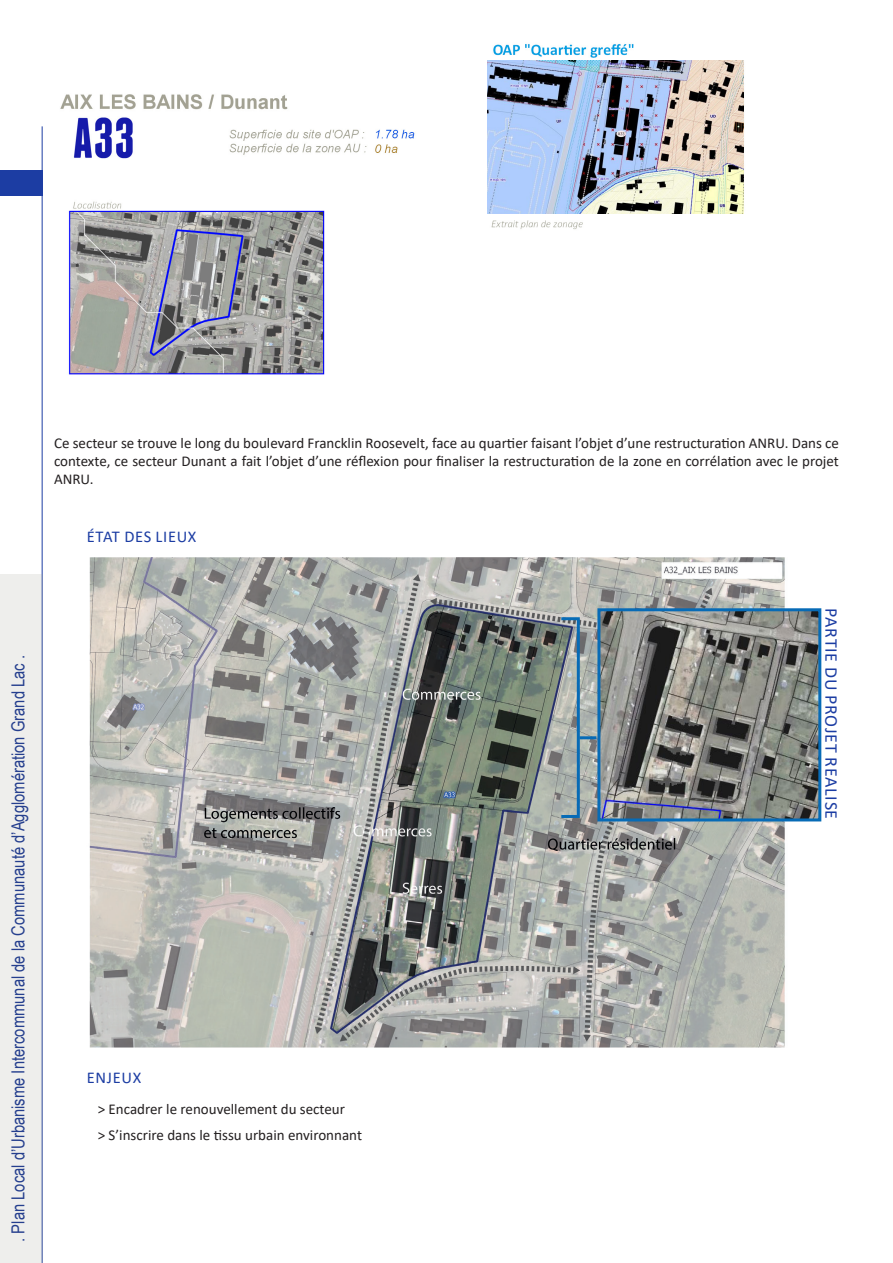
<style>
.page{position:relative;width:893px;height:1263px;background:#fff}
.page>*{position:absolute;margin:0;border:0;box-sizing:border-box;transform-origin:0 0}
.t1{font:18px "Arial Narrow";color:#253f8e}
.t2{font:18px "Calibri";letter-spacing:.04em;color:#1c3da3}
.t3{font:16.5px "Calibri";letter-spacing:.04em;color:#1c3da3}
.t4{font:15px/18px "Calibri";color:#231f20;text-align:justify}
</style>
<div class="page">
<img style="left:60px;top:44px;width:684px;height:331px">
<img style="left:89px;top:557px;width:705px;height:491px">
<div style="left:560px;top:617px;width:20px;height:201px;border:3px solid #076bb6"></div>
<img style="left:601px;top:612px;width:216px;height:205px">
<div style="left:597px;top:608px;width:224px;height:213px;border:3px solid #076bb6"></div>
<hr style="left:579px;top:736px;width:17px;height:3px;background:#076bb6">
<hr style="left:42px;top:127px;width:1px;height:1135px;background:#1c3da3">
<div style="left:0;top:170px;width:43px;height:26px;background:#1c3da3"></div>
<div style="left:0;top:575px;width:43px;height:688px;background:#eeeeec"></div>
<img style="left:487px;top:61px;width:257px;height:152px">
<p class="t4" style="left:54px;top:434px;width:786px">Ce secteur se trouve le long du boulevard Francklin Roosevelt, face au quartier faisant l’objet d’une restructuration ANRU. Dans ce contexte, ce secteur Dunant a fait l’objet d’une réflexion pour finaliser la restructuration de la zone en corrélation avec le projet ANRU.</p>
<p class="t3" style="left:87px;top:525px;width:111px">ÉTAT DES LIEUX</p>
<p class="t1" style="left:5px;top:1242px;width:588px;rotate:-90deg">. Plan Local d’Urbanisme Intercommunal de la Communauté d’Agglomération Grand Lac .</p>
<p class="t3" style="left:87px;top:1066px;width:56px">ENJEUX</p>
<p class="t4" style="left:98px;top:1099px;width:249px">&gt; Encadrer le renouvellement du secteur</p>
<p class="t4" style="left:98px;top:1126px;width:266px">&gt; S’inscrire dans le tissu urbain environnant</p>
<p class="t2" style="left:844px;top:608px;width:212px;rotate:90deg">PARTIE DU PROJET REALISE</p>
</div>
